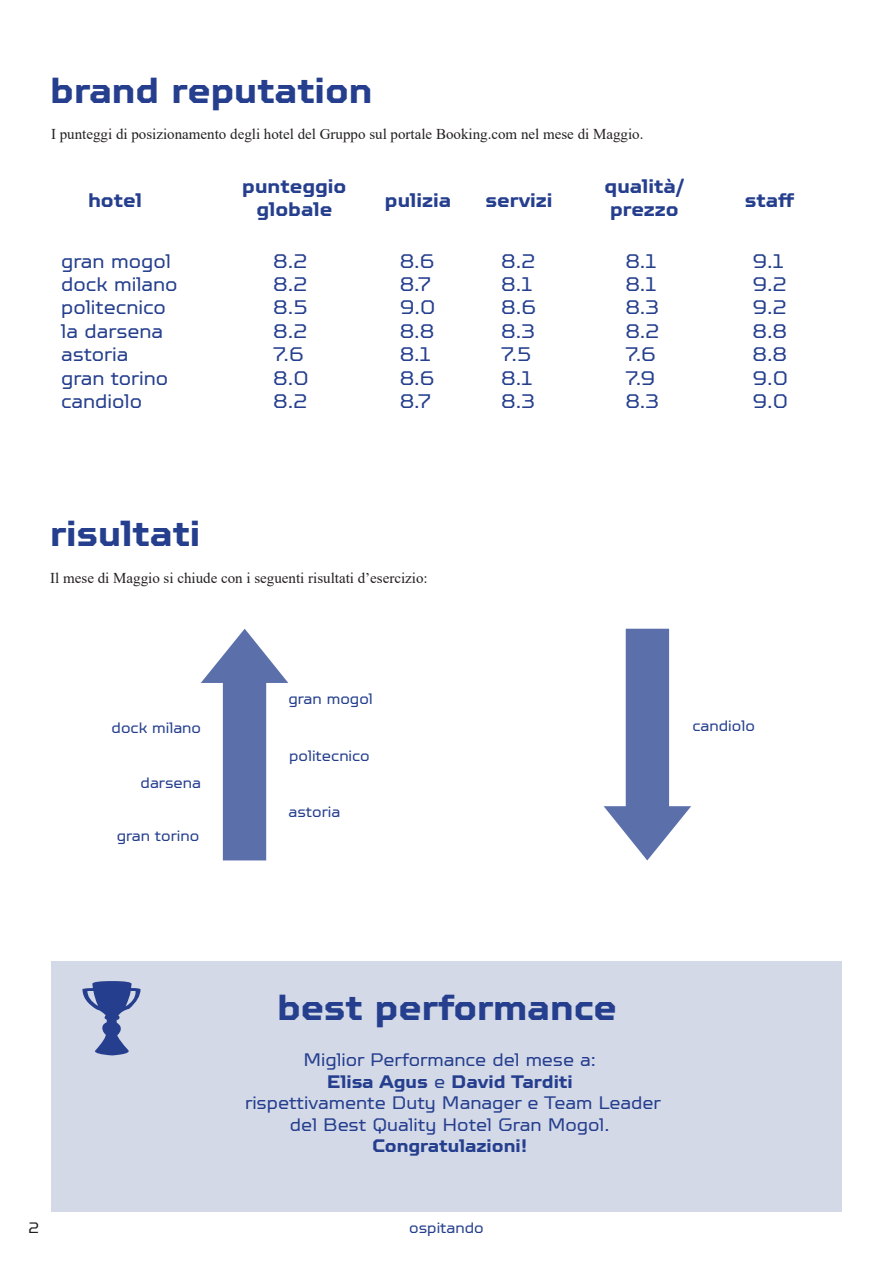
<style>
.page{position:relative;width:893px;height:1263px;background:#fff}
.page>*{position:absolute;margin:0;border:0;box-sizing:border-box;transform-origin:0 0}
.t1{font:700 36px "TT Octosquares Trl";color:#253f8e}
.t2{font:19.5px "TT Octosquares Trl";color:#253f8e}
.t3{font:700 19.5px "TT Octosquares Trl";color:#253f8e}
.t4{font:18px "TT Octosquares Trl";color:#253f8e}
.t5{font:700 18px "TT Octosquares Trl";color:#253f8e}
.t6{font:15px "Times New Roman";color:#231f20}
.t7{font:15px "TT Octosquares Trl";color:#253f8e}
.t8{font:15px "TT Octosquares Trl";color:#231f20}
.s1{font-weight:400}
</style>
<div class="page">
<div style="left:51px;top:962px;width:791px;height:250px;background:#d4d9e8"></div>
<svg style="left:82px;top:981px;width:58px;height:74px"></svg>
<svg style="left:201px;top:629px;width:87px;height:231px"></svg>
<svg style="left:604px;top:629px;width:87px;height:231px"></svg>
<p class="t1" style="left:50px;top:69px;width:324px">brand reputation</p>
<p class="t6" style="left:51px;top:123px;width:594px">I punteggi di posizionamento degli hotel del Gruppo sul portale Booking.com nel mese di Maggio.</p>
<p class="t3" style="left:88px;top:189px;width:55px">hotel</p>
<p class="t2" style="left:61px;top:249px;width:111px">gran mogol</p>
<p class="t2" style="left:61px;top:273px;width:118px">dock milano</p>
<p class="t2" style="left:61px;top:296px;width:106px">politecnico</p>
<p class="t2" style="left:61px;top:320px;width:103px">la darsena</p>
<p class="t2" style="left:61px;top:343px;width:69px">astoria</p>
<p class="t2" style="left:61px;top:366px;width:109px">gran torino</p>
<p class="t2" style="left:61px;top:390px;width:82px">candiolo</p>
<p class="t3" style="left:242px;top:174px;width:106px">punteggio</p>
<p class="t3" style="left:256px;top:198px;width:77px">globale</p>
<p class="t2" style="left:273px;top:249px;width:35px">8.2</p>
<p class="t2" style="left:273px;top:273px;width:35px">8.2</p>
<p class="t2" style="left:273px;top:296px;width:36px">8.5</p>
<p class="t2" style="left:273px;top:320px;width:35px">8.2</p>
<p class="t2" style="left:273px;top:343px;width:32px">7.6</p>
<p class="t2" style="left:273px;top:366px;width:37px">8.0</p>
<p class="t2" style="left:273px;top:390px;width:35px">8.2</p>
<p class="t3" style="left:385px;top:189px;width:68px">pulizia</p>
<p class="t3" style="left:485px;top:189px;width:69px">servizi</p>
<p class="t2" style="left:400px;top:249px;width:37px">8.6</p>
<p class="t2" style="left:400px;top:273px;width:33px">8.7</p>
<p class="t2" style="left:400px;top:296px;width:37px">9.0</p>
<p class="t2" style="left:400px;top:320px;width:36px">8.8</p>
<p class="t2" style="left:400px;top:343px;width:32px">8.1</p>
<p class="t2" style="left:400px;top:366px;width:37px">8.6</p>
<p class="t2" style="left:400px;top:390px;width:33px">8.7</p>
<p class="t2" style="left:501px;top:249px;width:35px">8.2</p>
<p class="t2" style="left:501px;top:273px;width:32px">8.1</p>
<p class="t2" style="left:501px;top:296px;width:37px">8.6</p>
<p class="t2" style="left:501px;top:320px;width:35px">8.3</p>
<p class="t2" style="left:501px;top:343px;width:32px">7.5</p>
<p class="t2" style="left:501px;top:366px;width:32px">8.1</p>
<p class="t2" style="left:501px;top:390px;width:35px">8.3</p>
<p class="t3" style="left:605px;top:174px;width:81px">qualità/</p>
<p class="t3" style="left:610px;top:198px;width:70px">prezzo</p>
<p class="t2" style="left:625px;top:249px;width:32px">8.1</p>
<p class="t2" style="left:625px;top:273px;width:32px">8.1</p>
<p class="t2" style="left:625px;top:296px;width:35px">8.3</p>
<p class="t2" style="left:625px;top:320px;width:35px">8.2</p>
<p class="t2" style="left:625px;top:343px;width:32px">7.6</p>
<p class="t2" style="left:625px;top:366px;width:31px">7.9</p>
<p class="t2" style="left:625px;top:390px;width:35px">8.3</p>
<p class="t3" style="left:745px;top:189px;width:51px">staff</p>
<p class="t2" style="left:752px;top:249px;width:33px">9.1</p>
<p class="t2" style="left:752px;top:273px;width:36px">9.2</p>
<p class="t2" style="left:752px;top:296px;width:36px">9.2</p>
<p class="t2" style="left:752px;top:320px;width:36px">8.8</p>
<p class="t2" style="left:752px;top:343px;width:36px">8.8</p>
<p class="t2" style="left:752px;top:366px;width:37px">9.0</p>
<p class="t2" style="left:752px;top:390px;width:37px">9.0</p>
<p class="t1" style="left:50px;top:511px;width:152px">risultati</p>
<p class="t6" style="left:50px;top:567px;width:379px">Il mese di Maggio si chiude con i seguenti risultati d’esercizio:</p>
<p class="t7" style="left:112px;top:718px;width:91px">dock milano</p>
<p class="t7" style="left:141px;top:774px;width:62px">darsena</p>
<p class="t7" style="left:117px;top:827px;width:84px">gran torino</p>
<p class="t7" style="left:288px;top:690px;width:86px">gran mogol</p>
<p class="t7" style="left:289px;top:746px;width:82px">politecnico</p>
<p class="t7" style="left:289px;top:802px;width:53px">astoria</p>
<p class="t7" style="left:693px;top:716px;width:64px">candiolo</p>
<p class="t1" style="left:277px;top:986px;width:341px">best performance</p>
<p class="t4" style="left:303px;top:1049px;width:294px">Miglior Performance del mese a:</p>
<p class="t5" style="left:327px;top:1070px;width:248px">Elisa Agus <span class="s1">e</span> David Tarditi</p>
<p class="t4" style="left:245px;top:1092px;width:417px">rispettivamente Duty Manager e Team Leader</p>
<p class="t4" style="left:290px;top:1114px;width:321px">del Best Quality Hotel Gran Mogol.</p>
<p class="t5" style="left:372px;top:1135px;width:157px">Congratulazioni!</p>
<p class="t8" style="left:28px;top:1219px;width:12px">2</p>
<p class="t7" style="left:409px;top:1219px;width:76px">ospitando</p>
</div>
